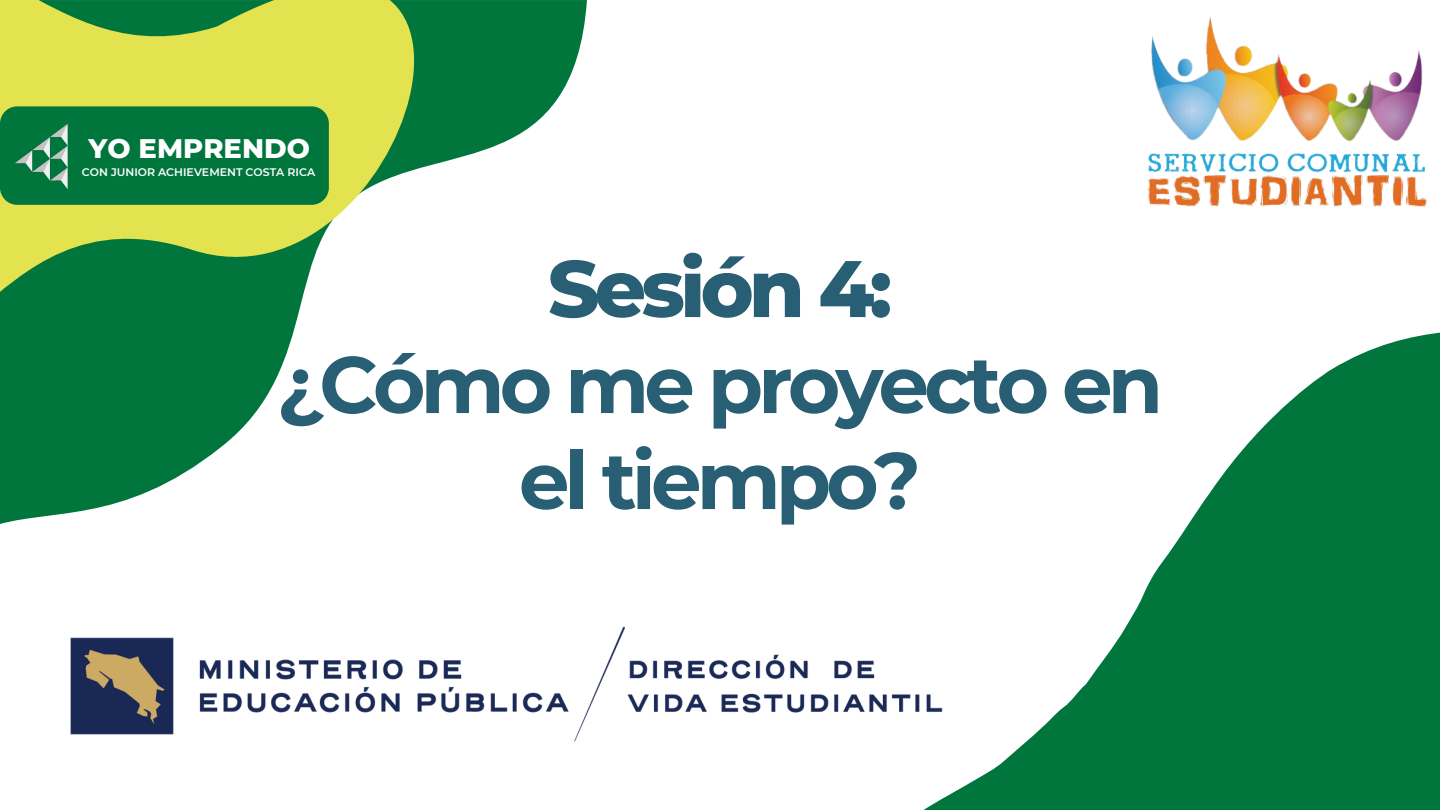
<style>
.page{position:relative;width:1440px;height:810px;background:#fff}
.page>*{position:absolute;margin:0;border:0;box-sizing:border-box;transform-origin:0 0}
.t1{font:700 80px/96px "Montserrat";letter-spacing:-.06em;color:#285f74;text-align:center}
.t2{font:800 27.4px "Montserrat";color:#fff}
.t3{font:600 11px "Montserrat";color:#fff}
.s1{font-weight:800}
</style>
<div class="page">
<svg style="left:0;top:0;width:587px;height:495px"></svg>
<svg style="left:1044px;top:332px;width:396px;height:478px;fill:#00763d"></svg>
<svg style="left:0;top:0;width:548px;height:467px"></svg>
<div style="left:0;top:106px;width:329px;height:99px;background:#00763d;border-radius:17px"></div>
<img style="left:15px;top:124px;width:53px;height:65px">
<img style="left:1148px;top:16px;width:279px;height:191px">
<img style="left:0;top:495px;width:1044px;height:315px">
<p class="t2" style="left:88px;top:131px;width:223px">YO EMPRENDO</p>
<p class="t3" style="left:82px;top:165px;width:235px">CON JUNIOR ACHIEVEMENT COSTA RICA</p>
<p class="t1" style="left:277px;top:240px;width:888px"><span class="s1">Sesión 4:<br></span>¿Cómo me proyecto en el tiempo?</p>
</div>
